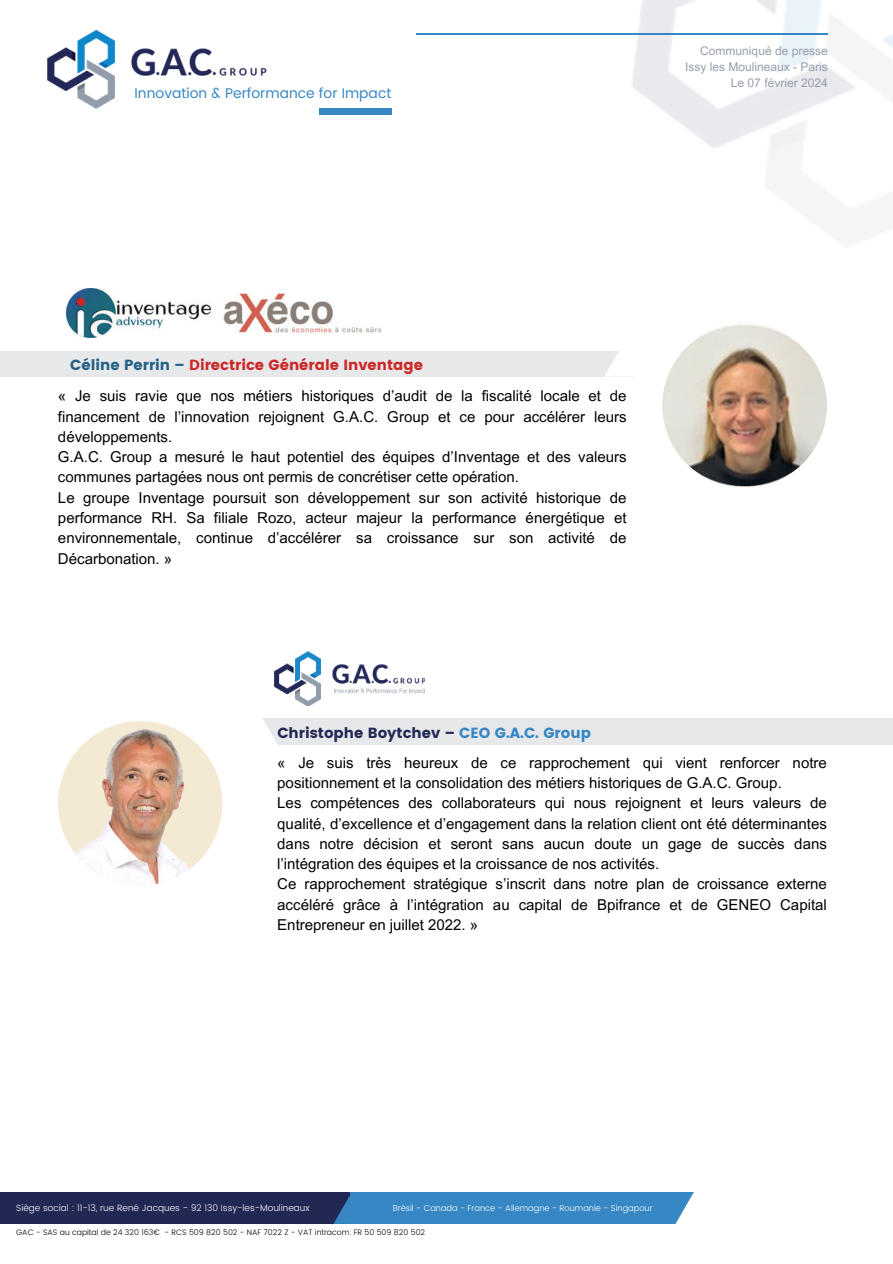
<style>
.page{position:relative;width:893px;height:1264px;background:#fff}
.page>*{position:absolute;margin:0;border:0;box-sizing:border-box;transform-origin:0 0}
.t1{font:15px/20.2px "Arial MT Pro";color:#000}
.t2{font:14.7px "Poppins";color:#cc2726}
.t3{font:14.7px "Poppins";color:#232954}
.t4{font:13.95px "Poppins";color:#3687c4}
.t5{font:12px/16px "Arial MT Pro";color:#959dab;text-align:right}
.t6{font:300 9.15px "Poppins";color:#fff}
.t7{font:300 8.4px "Poppins";color:#fff}
.t8{font:300 7.8px "Poppins";color:#000}
.s1{color:#236088}
.s2{color:#3687c4}
</style>
<div class="page">
<img style="left:450px;top:0;width:442px;height:246px">
<div style="left:0;top:351px;width:633px;height:25px;background:#e6e8ea"></div>
<hr style="left:416px;top:34px;width:411px;height:1px;background:#3687c4">
<div style="left:0;top:1192px;width:714px;height:31px;background:#3687c4"></div>
<div style="left:0;top:1192px;width:349px;height:31px;background:#222854"></div>
<svg style="left:675px;top:1192px;width:39px;height:32px"></svg>
<svg style="left:334px;top:1193px;width:16px;height:30px"></svg>
<div style="left:319px;top:108px;width:72px;height:7px;background:#3687c4"></div>
<img style="left:47px;top:29px;width:220px;height:80px">
<img style="left:662px;top:323px;width:164px;height:164px;border-radius:50%">
<svg style="left:605px;top:351px;width:28px;height:25px"></svg>
<div style="left:258px;top:718px;width:634px;height:26px;background:#e6e8ea"></div>
<svg style="left:258px;top:718px;width:22px;height:27px"></svg>
<img style="left:58px;top:721px;width:164px;height:164px;border-radius:50%">
<img style="left:275px;top:651px;width:149px;height:54px">
<img style="left:223px;top:293px;width:159px;height:40px">
<img style="left:67px;top:288px;width:144px;height:50px">
<p class="t4" style="left:135px;top:83px;width:258px">Innovation &amp; Performance for Impact</p>
<p class="t5" style="left:685px;top:43px;width:144px">Communiqué de presse<br>Issy les Moulineaux - Paris<br>Le 07 février 2024</p>
<p class="t2" style="left:70px;top:356px;width:354px"><span class="s1">Céline Perrin –</span> Directrice Générale Inventage</p>
<p class="t1" style="left:58px;top:387px;width:570px">« Je suis ravie que nos métiers historiques d’audit de la fiscalité locale et de financement de l’innovation rejoignent G.A.C. Group et ce pour accélérer leurs développements.<br>G.A.C. Group a mesuré le haut potentiel des équipes d’Inventage et des valeurs communes partagées nous ont permis de concrétiser cette opération.<br>Le groupe Inventage poursuit son développement sur son activité historique de performance RH. Sa filiale Rozo, acteur majeur la performance énergétique et environnementale, continue d’accélérer sa croissance sur son activité de Décarbonation. »</p>
<p class="t3" style="left:277px;top:724px;width:315px">Christophe Boytchev – <span class="s2">CEO G.A.C. Group</span></p>
<p class="t1" style="left:277px;top:753px;width:551px">« Je suis très heureux de ce rapprochement qui vient renforcer notre positionnement et la consolidation des métiers historiques de G.A.C. Group.<br>Les compétences des collaborateurs qui nous rejoignent et leurs valeurs de qualité, d’excellence et d’engagement dans la relation client ont été déterminantes dans notre décision et seront sans aucun doute un gage de succès dans l’intégration des équipes et la croissance de nos activités.<br>Ce rapprochement stratégique s’inscrit dans notre plan de croissance externe accéléré grâce à l’intégration au capital de Bpifrance et de GENEO Capital Entrepreneur en juillet 2022. »</p>
<p class="t6" style="left:16px;top:1201px;width:295px">Siège social : 11-13, rue René Jacques - 92 130 Issy-les-Moulineaux</p>
<p class="t7" style="left:392px;top:1202px;width:261px">Brésil - Canada - France - Allemagne - Roumanie - Singapour</p>
<p class="t8" style="left:16px;top:1226px;width:410px">GAC - SAS au capital de 24 320 163€ - RCS 509 820 502 - NAF 7022 Z - VAT intracom. FR 50 509 820 502</p>
</div>
